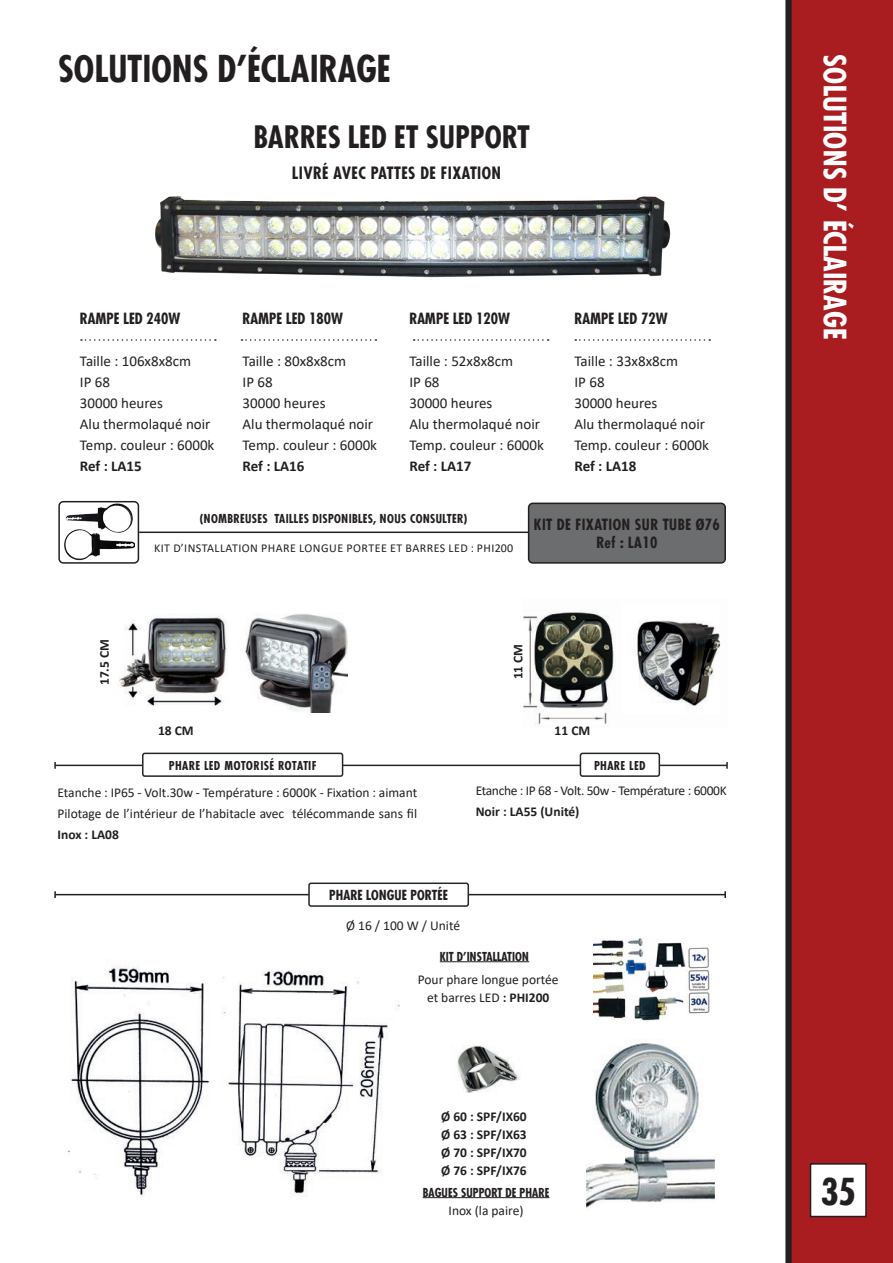
<style>
.page{position:relative;width:893px;height:1263px;background:#fff}
.page>*{position:absolute;margin:0;border:0;box-sizing:border-box;transform-origin:0 0}
.t1{font:700 condensed 36px "Futura";color:#231f20}
.t2{font:700 condensed 30px "Futura";color:#fff}
.t3{font:700 condensed 30px "Futura";color:#231f20}
.t4{font:700 condensed 16.5px "Futura";letter-spacing:.025em;color:#231f20}
.t5{font:15px "Calibri";color:#231f20}
.t6{font:700 condensed 15px "Futura";color:#231f20}
.t7{font:700 15px "Calibri";color:#231f20}
.t8{font:700 condensed 15px "Futura";letter-spacing:.025em;color:#231f20}
.t9{font:13.5px "Calibri";color:#231f20}
.t10{font:700 13.5px/18px "Calibri";color:#231f20}
.t11{font:13.5px "Calibri";letter-spacing:-.025em;color:#231f20}
.t12{font:700 13.5px "Futura Condensed PT";letter-spacing:.025em;color:#231f20}
.t13{font:700 condensed 13.5px "Futura";color:#231f20}
.t14{font:12px "Calibri";letter-spacing:.04em;color:#231f20}
.t15{font:700 condensed 12px "Futura";letter-spacing:.025em;color:#231f20}
.t16{font:700 condensed 12px "Futura";color:#231f20}
.s1{font-weight:700}
</style>
<div class="page">
<hr style="left:139px;top:531px;width:400px;height:2px;background:#231f20">
<div style="left:792px;top:0;width:101px;height:1263px;background:#a91d21"></div>
<div style="left:786px;top:0;width:6px;height:1263px;background:#231f20"></div>
<img style="left:64px;top:504px;width:70px;height:57px">
<div style="left:58px;top:501px;width:81px;height:63px;border:2px solid #231f20;border-radius:4px"></div>
<div style="left:529px;top:503px;width:196px;height:60px;background:#6c6d6e;border-radius:4px"></div>
<div style="left:528px;top:503px;width:198px;height:61px;border:2px solid #231f20;border-radius:4px"></div>
<img style="left:155px;top:196px;width:516px;height:82px">
<svg style="left:81px;top:339px;width:135px;height:2px"></svg>
<svg style="left:241px;top:339px;width:135px;height:2px"></svg>
<svg style="left:414px;top:339px;width:135px;height:2px"></svg>
<svg style="left:575px;top:339px;width:135px;height:2px"></svg>
<img style="left:118px;top:613px;width:229px;height:99px">
<hr style="left:55px;top:765px;width:672px;height:1px;background:#232728">
<svg style="left:54px;top:762px;width:2px;height:7px"></svg>
<svg style="left:726px;top:762px;width:2px;height:7px"></svg>
<div style="left:143px;top:753px;width:200px;height:23px;background:#fff;border-radius:2px"></div>
<div style="left:142px;top:753px;width:201px;height:24px;border:2px solid #232728;border-radius:2px"></div>
<div style="left:580px;top:753px;width:79px;height:23px;background:#fff;border-radius:2px"></div>
<div style="left:580px;top:753px;width:80px;height:24px;border:2px solid #232728;border-radius:2px"></div>
<img style="left:524px;top:610px;width:197px;height:116px">
<div style="left:810px;top:1164px;width:56px;height:52px;background:#fff"></div>
<div style="left:810px;top:1163px;width:57px;height:54px;border:2px solid #231f20"></div>
<img style="left:586px;top:1043px;width:129px;height:165px">
<hr style="left:423px;top:1197px;width:126px;height:1px;background:#231f20">
<img style="left:457px;top:1046px;width:63px;height:46px">
<img style="left:68px;top:966px;width:332px;height:231px">
<img style="left:594px;top:938px;width:116px;height:83px">
<hr style="left:440px;top:961px;width:89px;height:1px;background:#231f20">
<hr style="left:55px;top:894px;width:670px;height:1px;background:#231f20">
<svg style="left:54px;top:891px;width:2px;height:7px"></svg>
<svg style="left:724px;top:891px;width:2px;height:7px"></svg>
<div style="left:309px;top:883px;width:159px;height:23px;background:#fff;border-radius:2px"></div>
<div style="left:308px;top:882px;width:161px;height:25px;border:2px solid #232728;border-radius:2px"></div>
<p class="t1" style="left:58px;top:45px;width:334px">SOLUTIONS D’ÉCLAIRAGE</p>
<p class="t3" style="left:254px;top:117px;width:277px">BARRES LED ET SUPPORT</p>
<p class="t4" style="left:292px;top:162px;width:211px">LIVRÉ AVEC PATTES DE FIXATION</p>
<p class="t6" style="left:80px;top:308px;width:102px">RAMPE LED 240W</p>
<p class="t5" style="left:80px;top:350px;width:113px">Taille : 106x8x8cm</p>
<p class="t5" style="left:80px;top:371px;width:32px">IP 68</p>
<p class="t5" style="left:80px;top:392px;width:84px">30000 heures</p>
<p class="t5" style="left:80px;top:413px;width:132px">Alu thermolaqué noir</p>
<p class="t5" style="left:80px;top:434px;width:136px">Temp. couleur : 6000k</p>
<p class="t7" style="left:80px;top:455px;width:63px">Ref : LA15</p>
<p class="t6" style="left:243px;top:309px;width:102px">RAMPE LED 180W</p>
<p class="t5" style="left:243px;top:351px;width:105px">Taille : 80x8x8cm</p>
<p class="t5" style="left:243px;top:372px;width:32px">IP 68</p>
<p class="t5" style="left:243px;top:393px;width:84px">30000 heures</p>
<p class="t5" style="left:243px;top:414px;width:132px">Alu thermolaqué noir</p>
<p class="t5" style="left:243px;top:435px;width:136px">Temp. couleur : 6000k</p>
<p class="t7" style="left:243px;top:456px;width:63px">Ref : LA16</p>
<p class="t6" style="left:409px;top:309px;width:102px">RAMPE LED 120W</p>
<p class="t5" style="left:409px;top:351px;width:105px">Taille : 52x8x8cm</p>
<p class="t5" style="left:409px;top:372px;width:32px">IP 68</p>
<p class="t5" style="left:409px;top:393px;width:84px">30000 heures</p>
<p class="t5" style="left:409px;top:414px;width:132px">Alu thermolaqué noir</p>
<p class="t5" style="left:409px;top:435px;width:136px">Temp. couleur : 6000k</p>
<p class="t7" style="left:409px;top:456px;width:63px">Ref : LA17</p>
<p class="t6" style="left:574px;top:309px;width:95px">RAMPE LED 72W</p>
<p class="t5" style="left:574px;top:351px;width:105px">Taille : 33x8x8cm</p>
<p class="t5" style="left:574px;top:372px;width:32px">IP 68</p>
<p class="t5" style="left:574px;top:393px;width:84px">30000 heures</p>
<p class="t5" style="left:574px;top:414px;width:132px">Alu thermolaqué noir</p>
<p class="t5" style="left:574px;top:435px;width:136px">Temp. couleur : 6000k</p>
<p class="t7" style="left:574px;top:456px;width:63px">Ref : LA18</p>
<p class="t10" style="left:95px;top:685px;width:48px;rotate:-90deg">17.5 CM</p>
<p class="t15" style="left:200px;top:510px;width:269px">(NOMBREUSES TAILLES DISPONIBLES, NOUS CONSULTER)</p>
<p class="t14" style="left:154px;top:540px;width:360px">KIT D’INSTALLATION PHARE LONGUE PORTEE ET BARRES LED : PHI200</p>
<p class="t8" style="left:534px;top:515px;width:187px">KIT DE FIXATION SUR TUBE Ø76</p>
<p class="t6" style="left:596px;top:533px;width:63px">Ref : LA10</p>
<p class="t10" style="left:158px;top:721px;width:37px">18 CM</p>
<p class="t10" style="left:509px;top:679px;width:37px;rotate:-90deg">11 CM</p>
<p class="t10" style="left:555px;top:721px;width:37px">11 CM</p>
<p class="t12" style="left:169px;top:758px;width:149px">PHARE LED MOTORISÉ ROTATIF</p>
<p class="t12" style="left:594px;top:758px;width:53px">PHARE LED</p>
<p class="t9" style="left:58px;top:783px;width:361px">Etanche : IP65 - Volt.30w - Température : 6000K - Fixation : aimant</p>
<p class="t9" style="left:58px;top:804px;width:361px">Pilotage de l’intérieur de l’habitacle avec télécommande sans fil</p>
<p class="t10" style="left:58px;top:825px;width:63px">Inox : LA08</p>
<p class="t11" style="left:476px;top:781px;width:253px">Etanche : IP 68 - Volt. 50w - Température : 6000K</p>
<p class="t10" style="left:476px;top:802px;width:105px">Noir : LA55 (Unité)</p>
<p class="t13" style="left:329px;top:886px;width:120px">PHARE LONGUE PORTÉE</p>
<p class="t9" style="left:346px;top:916px;width:115px">Ø 16 / 100 W / Unité</p>
<p class="t16" style="left:440px;top:948px;width:91px">KIT D’INSTALLATION</p>
<p class="t9" style="left:418px;top:970px;width:142px">Pour phare longue portée</p>
<p class="t9" style="left:427px;top:988px;width:124px">et barres LED <span class="s1">: PHI200</span></p>
<p class="t10" style="left:441px;top:1107px;width:87px">Ø 60 : SPF/IX60</p>
<p class="t10" style="left:441px;top:1125px;width:87px">Ø 63 : SPF/IX63<br>Ø 70 : SPF/IX70</p>
<p class="t10" style="left:441px;top:1161px;width:87px">Ø 76 : SPF/IX76</p>
<p class="t16" style="left:423px;top:1184px;width:128px">BAGUES SUPPORT DE PHARE</p>
<p class="t9" style="left:449px;top:1201px;width:76px">Inox (la paire)</p>
<p class="t2" style="left:854px;top:54px;width:287px;rotate:90deg">SOLUTIONS D’ ÉCLAIRAGE</p>
<p class="t1" style="left:821px;top:1168px;width:37px">35</p>
</div>
